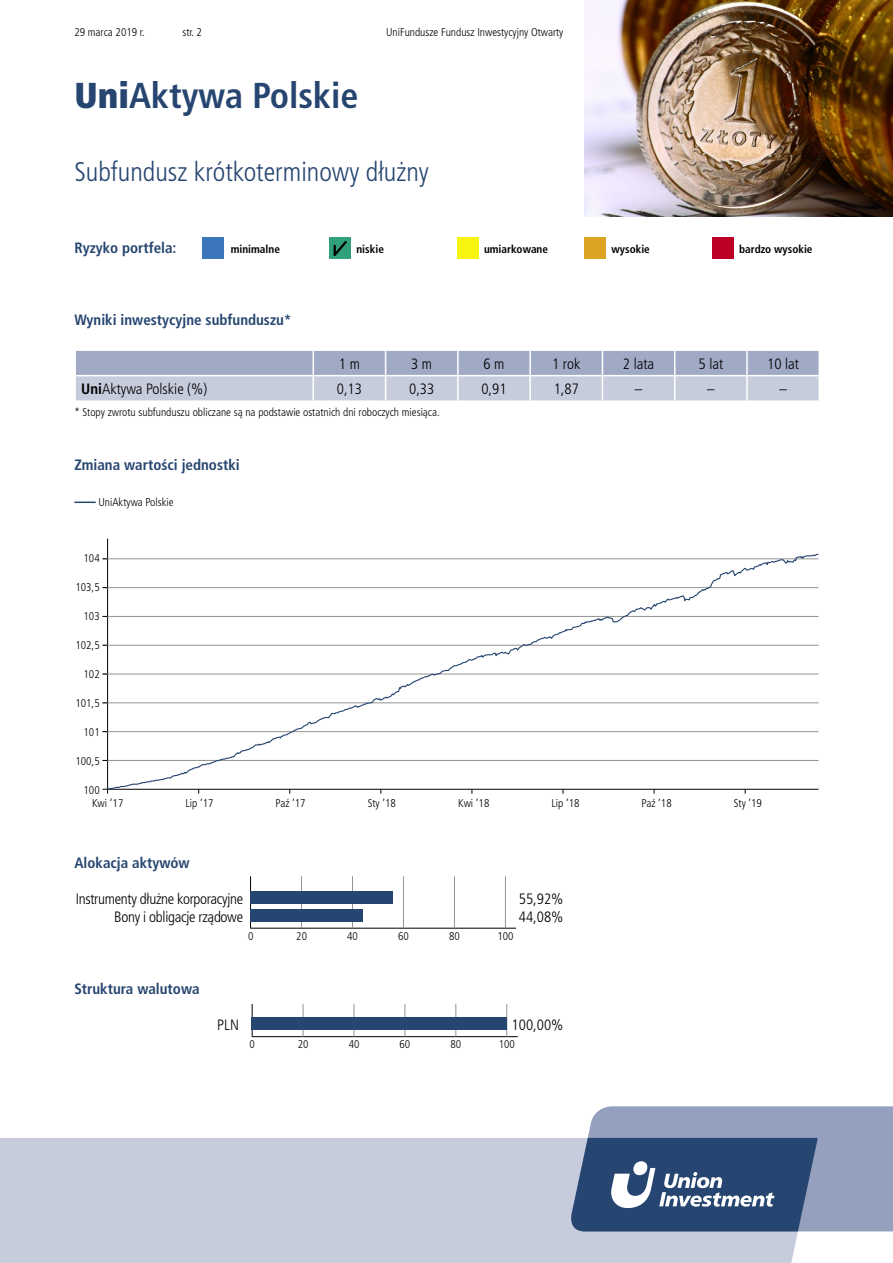
<style>
.page{position:relative;width:893px;height:1263px;background:#fff}
.page>*{position:absolute;margin:0;border:0;box-sizing:border-box;transform-origin:0 0}
.t1{font:700 condensed 36px "Frutiger LT Pro";color:#264570}
.t2{font:300 condensed 27px "Frutiger LT Pro";color:#264570}
.t3{font:300 condensed 15px/18.1px "Frutiger LT Pro";letter-spacing:-.02em;color:#000;text-align:right}
.t4{font:700 condensed 15px "Frutiger LT Pro";color:#264570}
.t5{font:300 condensed 15px "Frutiger LT Pro";color:#000}
.t6{font:300 condensed 11.25px/13.5px "Frutiger LT Pro";color:#000}
.t7{font:700 condensed 11.25px "Frutiger LT Pro";color:#000}
.s1{font-weight:900}
.s2{font-weight:700}
</style>
<div class="page">
<div style="left:202px;top:238px;width:21px;height:21px;background:#3b76ba"></div>
<div style="left:330px;top:238px;width:21px;height:21px;background:#30a07a"></div>
<svg style="left:334px;top:241px;width:13px;height:15px"></svg>
<div style="left:457px;top:238px;width:21px;height:21px;background:#f7f410"></div>
<div style="left:585px;top:238px;width:21px;height:21px;background:#dda421"></div>
<div style="left:712px;top:238px;width:21px;height:21px;background:#be0027"></div>
<div style="left:0;top:1138px;width:818px;height:125px;background:#c7ccdd"></div>
<svg style="left:568px;top:1106px;width:325px;height:125px;background:#6a7d9e"></svg>
<img style="left:585px;top:0;width:308px;height:217px">
<svg style="left:75px;top:350px;width:744px;height:51px;background:#b8bfd3"></svg>
<hr style="left:313px;top:400px;width:73px;height:2px;background:#fff">
<hr style="left:386px;top:400px;width:72px;height:2px;background:#fff">
<hr style="left:458px;top:400px;width:72px;height:2px;background:#fff">
<hr style="left:530px;top:400px;width:72px;height:2px;background:#fff">
<hr style="left:602px;top:400px;width:73px;height:2px;background:#fff">
<hr style="left:675px;top:400px;width:72px;height:2px;background:#fff">
<hr style="left:747px;top:400px;width:73px;height:2px;background:#fff">
<hr style="left:250px;top:928px;width:266px;height:1px;background:#000">
<hr style="left:301px;top:876px;width:1px;height:52px;background:#939393">
<hr style="left:352px;top:876px;width:1px;height:52px;background:#939393">
<hr style="left:403px;top:876px;width:1px;height:52px;background:#939393">
<hr style="left:454px;top:876px;width:1px;height:52px;background:#939393">
<hr style="left:505px;top:876px;width:1px;height:52px;background:#939393">
<hr style="left:250px;top:876px;width:1px;height:52px;background:#000">
<div style="left:250px;top:891px;width:143px;height:12px;background:#264570"></div>
<div style="left:250px;top:909px;width:113px;height:12px;background:#264570"></div>
<hr style="left:74px;top:501px;width:22px;height:2px;background:#264570">
<hr style="left:252px;top:1036px;width:266px;height:1px;background:#000">
<hr style="left:303px;top:1004px;width:1px;height:33px;background:#939393">
<hr style="left:354px;top:1004px;width:1px;height:33px;background:#939393">
<hr style="left:405px;top:1004px;width:1px;height:33px;background:#939393">
<hr style="left:456px;top:1004px;width:1px;height:33px;background:#939393">
<hr style="left:506px;top:1004px;width:1px;height:33px;background:#939393">
<hr style="left:252px;top:1004px;width:1px;height:33px;background:#000">
<div style="left:252px;top:1017px;width:255px;height:13px;background:#264570"></div>
<hr style="left:107px;top:538px;width:1px;height:256px;background:#000">
<hr style="left:103px;top:789px;width:716px;height:1px;background:#000">
<svg style="left:107px;top:553px;width:712px;height:237px"></svg>
<p class="t6" style="left:74px;top:26px;width:72px">29 marca 2019 r.</p>
<p class="t6" style="left:182px;top:26px;width:21px">str. 2</p>
<p class="t6" style="left:386px;top:26px;width:179px">UniFundusze Fundusz Inwestycyjny Otwarty</p>
<h1 class="t1" style="left:74px;top:75px;width:286px"><span class="s1">Uni</span>Aktywa Polskie</h1>
<h2 class="t2" style="left:74px;top:156px;width:356px">Subfundusz krótkoterminowy dłużny</h2>
<h3 class="t4" style="left:74px;top:239px;width:104px">Ryzyko portfela:</h3>
<p class="t7" style="left:231px;top:242px;width:51px">minimalne</p>
<p class="t7" style="left:356px;top:242px;width:29px">niskie</p>
<p class="t7" style="left:484px;top:242px;width:66px">umiarkowane</p>
<p class="t7" style="left:612px;top:242px;width:40px">wysokie</p>
<p class="t7" style="left:739px;top:242px;width:75px">bardzo wysokie</p>
<h3 class="t4" style="left:74px;top:311px;width:219px">Wyniki inwestycyjne subfunduszu*</h3>
<h3 class="t3" style="left:339px;top:354px;width:23px">1 m</h3>
<h3 class="t3" style="left:411px;top:354px;width:23px">3 m</h3>
<h3 class="t3" style="left:483px;top:354px;width:23px">6 m</h3>
<h3 class="t3" style="left:552px;top:354px;width:30px">1 rok</h3>
<h3 class="t3" style="left:623px;top:354px;width:33px">2 lata</h3>
<h3 class="t3" style="left:698px;top:354px;width:26px">5 lat</h3>
<h3 class="t3" style="left:767px;top:354px;width:33px">10 lat</h3>
<h3 class="t5" style="left:81px;top:380px;width:128px"><span class="s2">Uni</span>Aktywa Polskie (%)</h3>
<h3 class="t3" style="left:337px;top:380px;width:27px">0,13</h3>
<h3 class="t3" style="left:409px;top:380px;width:27px">0,33</h3>
<h3 class="t3" style="left:481px;top:380px;width:27px">0,91</h3>
<h3 class="t3" style="left:554px;top:380px;width:27px">1,87</h3>
<h3 class="t3" style="left:635px;top:380px;width:9px">–</h3>
<h3 class="t3" style="left:707px;top:380px;width:9px">–</h3>
<h3 class="t3" style="left:779px;top:380px;width:9px">–</h3>
<p class="t6" style="left:74px;top:405px;width:367px">* Stopy zwrotu subfunduszu obliczane są na podstawie ostatnich dni roboczych miesiąca.</p>
<h3 class="t4" style="left:74px;top:456px;width:167px">Zmiana wartości jednostki</h3>
<p class="t6" style="left:98px;top:495px;width:77px">UniAktywa Polskie</p>
<p class="t6" style="left:84px;top:552px;width:18px">104</p>
<p class="t6" style="left:75px;top:581px;width:26px">103,5</p>
<p class="t6" style="left:84px;top:610px;width:18px">103</p>
<p class="t6" style="left:75px;top:638px;width:26px">102,5</p>
<p class="t6" style="left:84px;top:667px;width:18px">102</p>
<p class="t6" style="left:75px;top:696px;width:26px">101,5</p>
<p class="t6" style="left:84px;top:725px;width:18px">101</p>
<p class="t6" style="left:75px;top:754px;width:26px">100,5</p>
<p class="t6" style="left:92px;top:783px;width:33px;text-indent:-8px">100<br>Kwi ’17</p>
<p class="t6" style="left:185px;top:797px;width:30px">Lip ’17</p>
<p class="t6" style="left:276px;top:797px;width:32px">Paź ’17</p>
<p class="t6" style="left:368px;top:797px;width:30px">Sty ’18</p>
<p class="t6" style="left:458px;top:797px;width:33px">Kwi ’18</p>
<p class="t6" style="left:551px;top:797px;width:30px">Lip ’18</p>
<p class="t6" style="left:642px;top:797px;width:32px">Paź ’18</p>
<p class="t6" style="left:734px;top:797px;width:30px">Sty ’19</p>
<h3 class="t4" style="left:74px;top:853px;width:117px">Alokacja aktywów</h3>
<h3 class="t3" style="left:76px;top:889px;width:169px">Instrumenty dłużne korporacyjne<br>Bony i obligacje rządowe</h3>
<h3 class="t3" style="left:519px;top:889px;width:46px;text-align:left">55,92%<br>44,08%</h3>
<p class="t6" style="left:248px;top:929px;width:7px">0</p>
<p class="t6" style="left:296px;top:929px;width:12px">20</p>
<p class="t6" style="left:347px;top:929px;width:12px">40</p>
<p class="t6" style="left:398px;top:929px;width:12px">60</p>
<p class="t6" style="left:449px;top:929px;width:12px">80</p>
<p class="t6" style="left:497px;top:929px;width:18px">100</p>
<h3 class="t4" style="left:74px;top:980px;width:127px">Struktura walutowa</h3>
<h3 class="t3" style="left:217px;top:1016px;width:23px">PLN</h3>
<h3 class="t3" style="left:512px;top:1016px;width:53px">100,00%</h3>
<p class="t6" style="left:250px;top:1038px;width:7px">0</p>
<p class="t6" style="left:298px;top:1038px;width:12px">20</p>
<p class="t6" style="left:349px;top:1038px;width:12px">40</p>
<p class="t6" style="left:400px;top:1038px;width:12px">60</p>
<p class="t6" style="left:450px;top:1038px;width:12px">80</p>
<p class="t6" style="left:499px;top:1038px;width:18px">100</p>
</div>
